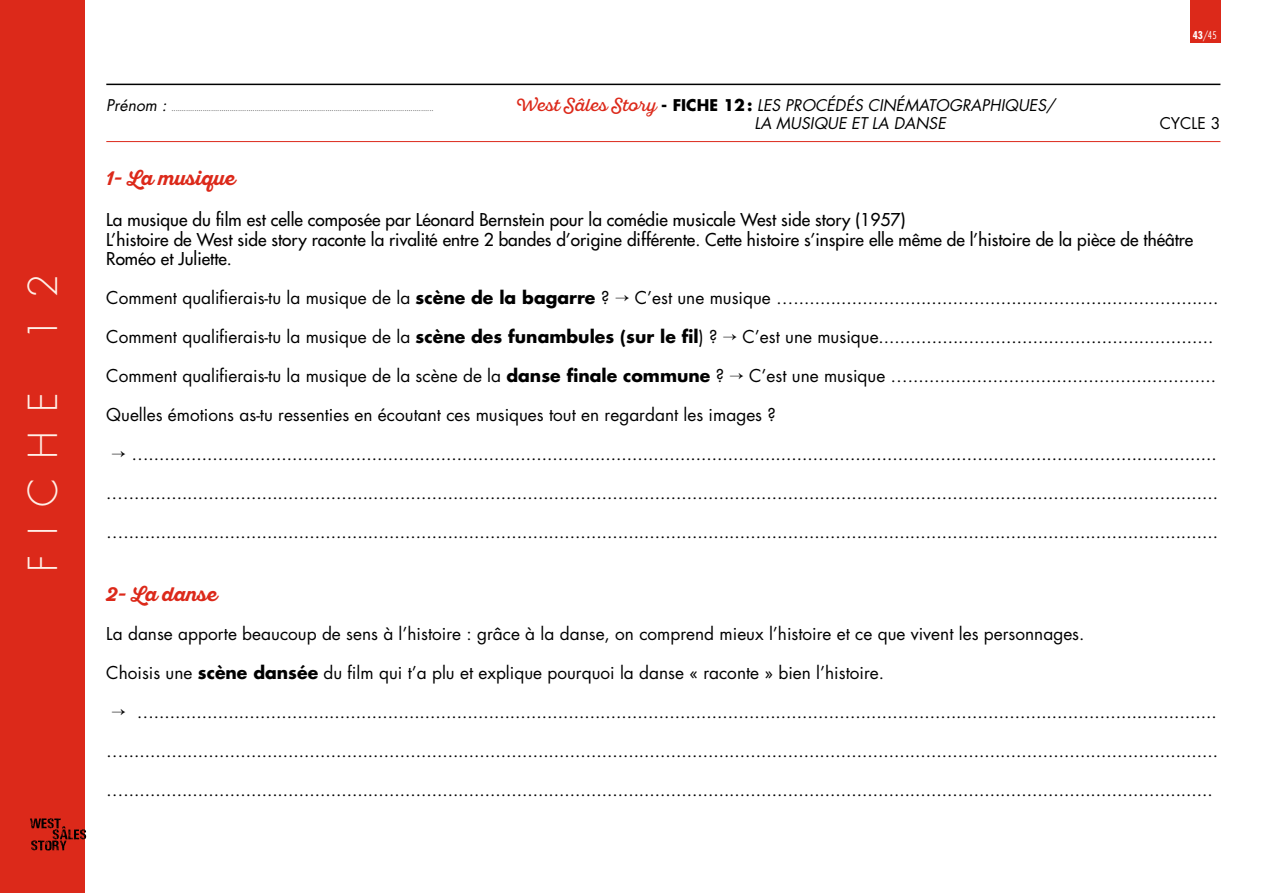
<style>
.page{position:relative;width:1263px;height:893px;background:#fff}
.page>*{position:absolute;margin:0;border:0;box-sizing:border-box;transform-origin:0 0}
.t1{font:300 38.85px "Futura";letter-spacing:.5em;color:#ffefe7}
.t2{font:700 19.5px "Sant Elia Script";color:#dc291a}
.t3{font:17.25px "Futura";color:#000}
.t4{font:17.25px/19.5px "Futura";color:#000}
.t5{font:17.25px "Sant Elia Script";color:#dc291a}
.t6{font:italic 15.75px "Futura";color:#000}
.t7{font:15.75px "Futura";color:#000}
.t8{font:300 condensed 10.5px "Futura";color:#fff}
.t9{font:italic 6.75px "Futura";color:#000}
.s1{font-weight:700}
.s2{font-family:"Futura";font-weight:700;font-size:15.75px;color:#000}
.s3{font-family:"Futura";font-style:italic;font-size:15.75px;color:#000}
</style>
<div class="page">
<div style="left:0;top:0;width:85px;height:893px;background:#dc291a"></div>
<div style="left:1190px;top:0;width:30px;height:43px;background:#dc291a"></div>
<svg style="left:30px;top:818px;width:56px;height:32px"></svg>
<hr style="left:106px;top:84px;width:1114px;height:1px;background:#000">
<hr style="left:106px;top:141px;width:1114px;height:1px;background:#dc291a">
<h1 class="t1" style="left:20px;top:341px;width:69px;rotate:-90deg">1 2</h1>
<h1 class="t1" style="left:20px;top:572px;width:181px;rotate:-90deg">Fiche</h1>
<p class="t6" style="left:106px;top:95px;width:62px">PRÉNOM :</p>
<p class="t9" style="left:171px;top:104px;width:263px">..............................................................................................................................</p>
<p class="t8" style="left:1193px;top:29px;width:25px"><span class="s1">43</span>/45</p>
<p class="t5" style="left:516px;top:95px;width:250px">West Sâles Story <span class="s2">- FICHE 12:</span> <span class="s3">LES</span></p>
<p class="t6" style="left:785px;top:95px;width:12px">PROC</p>
<p class="t6" style="left:826px;top:95px;width:230px">ÉDÉS CINÉMATOGRAPHIQUES/</p>
<p class="t6" style="left:106px;top:113px;width:49px">LA</p>
<p class="t6" style="left:776px;top:113px;width:162px">MUSIQUE ET LA DANSE</p>
<p class="t7" style="left:1160px;top:113px;width:62px">CYCLE 3</p>
<p class="t2" style="left:106px;top:167px;width:130px">1- La musique</p>
<p class="t4" style="left:106px;top:210px;width:1088px">La musique du film est celle composée par Léonard Bernstein pour la comédie musicale West side story (1957)<br>L’histoire de West side story raconte la rivalité entre 2 bandes d’origine différente. Cette histoire s’inspire elle même de l’histoire de la pièce de théâtre<br>Roméo et Juliette.</p>
<p class="t3" style="left:106px;top:287px;width:1114px">Comment qualifierais-tu la musique de la <span class="s1">scène de la bagarre</span> ? → C’est une musique …................................................................................</p>
<p class="t3" style="left:106px;top:326px;width:1108px">Comment qualifierais-tu la musique de la <span class="s1">scène des funambules (sur le fil</span>) ? → C’est une musique...............................................................</p>
<p class="t3" style="left:106px;top:365px;width:1111px">Comment qualifierais-tu la musique de la scène de la <span class="s1">danse finale commune</span> ? → C’est une musique …..........................................................</p>
<p class="t3" style="left:106px;top:404px;width:671px">Quelles émotions as-tu ressenties en écoutant ces musiques tout en regardant les images ?</p>
<p class="t3" style="left:112px;top:443px;width:1106px">→ ….........................................................................................................................................................................................................</p>
<p class="t3" style="left:106px;top:482px;width:1113px">.….............................................................................................................................................................................................................</p>
<p class="t3" style="left:106px;top:521px;width:1113px">…..............................................................................................................................................................................................................</p>
<p class="t2" style="left:106px;top:583px;width:112px">2- La danse</p>
<p class="t3" style="left:106px;top:623px;width:980px">La danse apporte beaucoup de sens à l’histoire : grâce à la danse, on comprend mieux l’histoire et ce que vivent les personnages.</p>
<p class="t3" style="left:106px;top:662px;width:779px">Choisis une <span class="s1">scène dansée</span> du film qui t’a plu et explique pourquoi la danse « raconte » bien l’histoire.</p>
<p class="t3" style="left:112px;top:701px;width:1106px">→ …........................................................................................................................................................................................................</p>
<p class="t3" style="left:106px;top:740px;width:1113px">…..............................................................................................................................................................................................................</p>
<p class="t3" style="left:106px;top:779px;width:1108px">….............................................................................................................................................................................................................</p>
</div>
